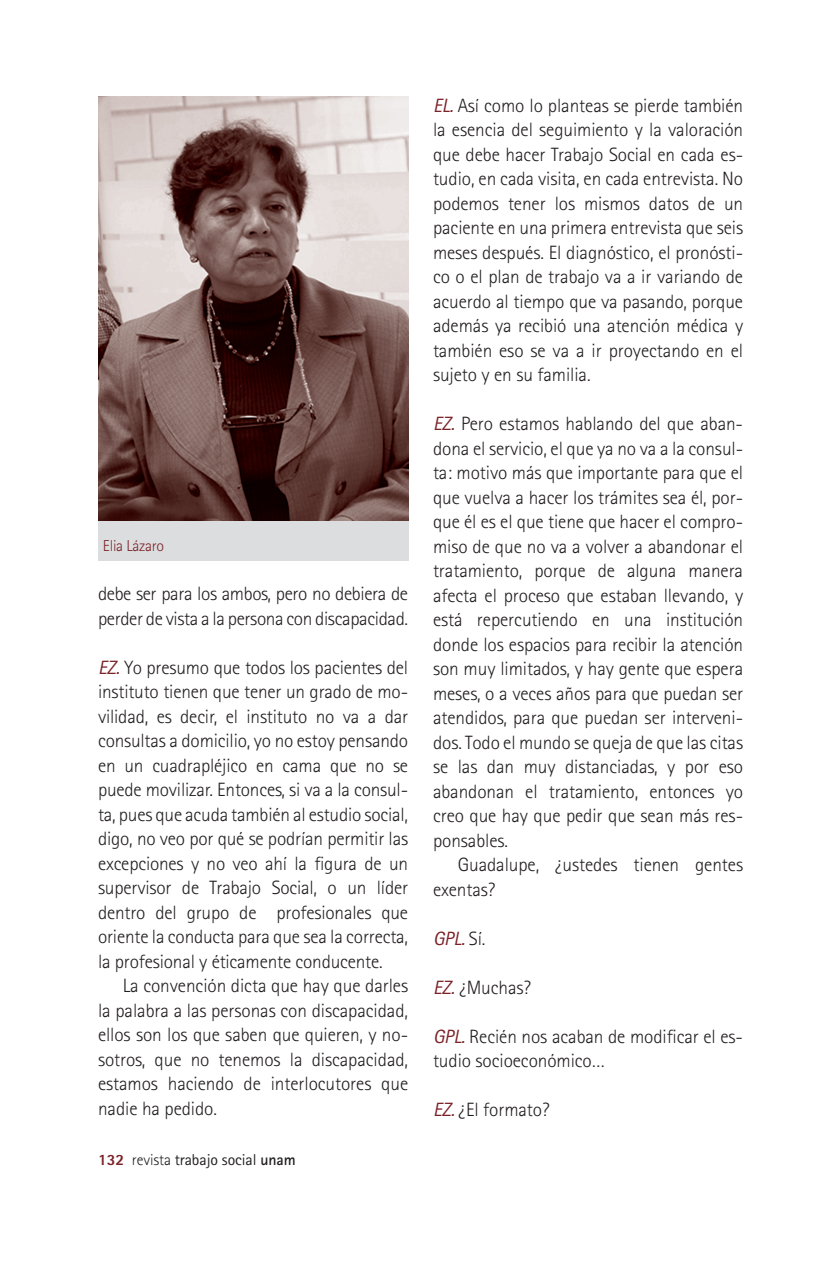
<style>
.page{position:relative;width:840px;height:1261px;background:#fff}
.page>*{position:absolute;margin:0;border:0;box-sizing:border-box;transform-origin:0 0}
.t1{font:300 19.25px/24.5px "Rotis Sans Serif";letter-spacing:-.005em;color:#231f20;text-align:justify}
.t2{font:italic 19.25px "Rotis Sans Serif";color:#7b2228}
.t3{font:15.75px "Rotis Sans Serif";letter-spacing:-.005em;color:#231f20}
.t4{font:300 15.75px "Rotis Sans Serif";letter-spacing:-.015em;color:#7b2228}
.s1{font-weight:400;font-style:italic;color:#7b2228}
.s2{font-weight:800;color:#7b2228}
.s3{font-weight:300}
.s4{font-weight:700}
.s5{font-weight:300;font-style:normal;color:#231f20}
</style>
<div class="page">
<img style="left:98px;top:97px;width:310px;height:425px">
<div style="left:98px;top:522px;width:310px;height:39px;background:#dcdddf"></div>
<p class="t4" style="left:103px;top:537px;width:63px">Elia Lázaro</p>
<p class="t1" style="left:98px;top:581px;width:312px">debe ser para los ambos, pero no debiera de perder de vista a la persona con discapacidad.</p>
<p class="t1" style="left:98px;top:655px;width:312px"><span class="s1">EZ.</span> Yo presumo que todos los pacientes del instituto tienen que tener un grado de mo&shy;vilidad, es decir, el instituto no va a dar consultas a domicilio, yo no estoy pensando en un cuadrapléjico en cama que no se puede movilizar. Entonces, si va a la consul&shy;ta, pues que acuda también al estudio social, digo, no veo por qué se podrían permitir las excepciones y no veo ahí la figura de un supervisor de Trabajo Social, o un líder dentro del grupo de profesionales que oriente la conducta para que sea la correcta, la profesional y éticamente conducente.</p>
<p class="t1" style="left:98px;top:973px;width:312px;text-indent:25px">La convención dicta que hay que darles la palabra a las personas con discapacidad, ellos son los que saben que quieren, y no&shy;sotros, que no tenemos la discapacidad, estamos haciendo de interlocutores que nadie ha pedido.</p>
<p class="t3" style="left:98px;top:1150px;width:199px"><span class="s2">132</span> <span class="s3">revista</span> trabajo social <span class="s4">unam</span></p>
<p class="t1" style="left:433px;top:93px;width:312px"><span class="s1">EL.</span> Así como lo planteas se pierde también la esencia del seguimiento y la valoración que debe hacer Trabajo Social en cada es&shy;tudio, en cada visita, en cada entrevista. No podemos tener los mismos datos de un paciente en una primera entrevista que seis meses después. El diagnóstico, el pronósti&shy;co o el plan de trabajo va a ir variando de acuerdo al tiempo que va pasando, porque además ya recibió una atención médica y también eso se va a ir proyectando en el sujeto y en su familia.</p>
<p class="t1" style="left:433px;top:412px;width:312px"><span class="s1">EZ.</span> Pero estamos hablando del que aban&shy;dona el servicio, el que ya no va a la consul&shy;ta: motivo más que importante para que el que vuelva a hacer los trámites sea él, por&shy;que él es el que tiene que hacer el compro&shy;miso de que no va a volver a abandonar el tratamiento, porque de alguna manera afecta el proceso que estaban llevando, y está repercutiendo en una institución donde los espacios para recibir la atención son muy limitados, y hay gente que espera meses, o a veces años para que puedan ser atendidos, para que puedan ser interveni&shy;dos. Todo el mundo se queja de que las citas se las dan muy distanciadas, y por eso abandonan el tratamiento, entonces yo creo que hay que pedir que sean más res&shy;ponsables.</p>
<p class="t1" style="left:433px;top:853px;width:312px;text-indent:25px">Guadalupe, ¿ustedes tienen gentes exentas?</p>
<p class="t2" style="left:433px;top:927px;width:54px">GPL. <span class="s5">Sí.</span></p>
<p class="t1" style="left:433px;top:975px;width:100px"><span class="s1">EZ.</span> ¿Muchas?</p>
<p class="t1" style="left:433px;top:1024px;width:312px"><span class="s1">GPL.</span> Recién nos acaban de modificar el es&shy;tudio socioeconómico…</p>
<p class="t1" style="left:433px;top:1098px;width:118px"><span class="s1">EZ.</span> ¿El formato?</p>
</div>
